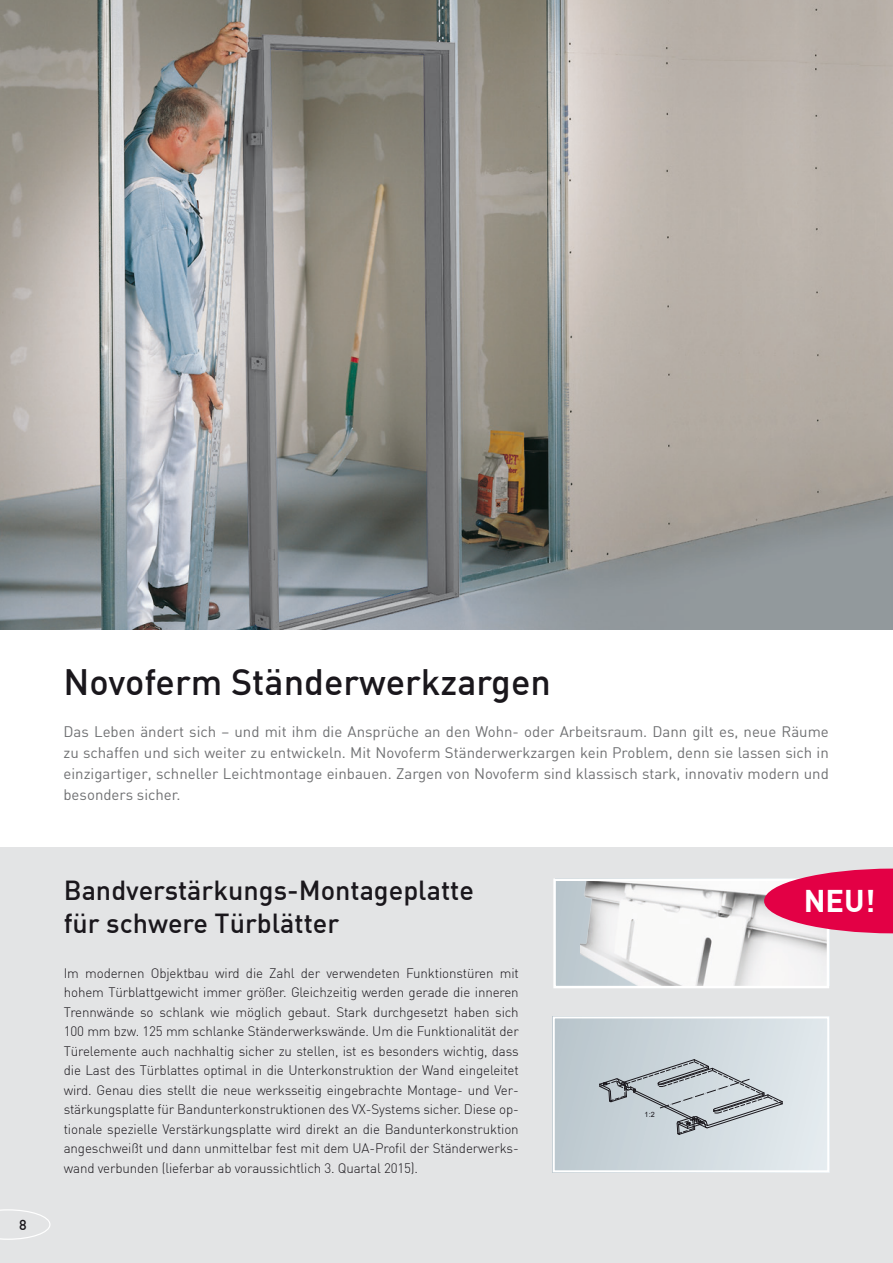
<style>
.page{position:relative;width:893px;height:1263px;background:#fff}
.page>*{position:absolute;margin:0;border:0;box-sizing:border-box;transform-origin:0 0}
.t1{font:500 36px "DIN";color:#1a171c}
.t2{font:700 30.75px "DIN";color:#fff}
.t3{font:500 27px/33px "DIN";color:#1a171c}
.t4{font:15px/21px "DIN";color:#707173;text-align:justify}
.t5{font:500 14.25px "DIN";color:#1a171c}
.t6{font:300 13.5px/19.5px "DIN";letter-spacing:-.01em;color:#1a171c;text-align:justify}
.t7{font:7.2px "Arial";color:#1a171c}
</style>
<div class="page">
<div style="left:0;top:847px;width:893px;height:416px;background:#e3e4e5"></div>
<img style="left:0;top:0;width:893px;height:630px">
<div style="left:555px;top:878px;width:274px;height:108px;background:#bbc7cd"></div>
<div style="left:553px;top:1016px;width:276px;height:156px;background:linear-gradient(to right,#b9c6cd,#e3ebee)"></div>
<img style="left:580px;top:881px;width:246px;height:104px">
<div style="left:553px;top:878px;width:276px;height:110px;border:2px solid #fff"></div>
<svg style="left:599px;top:1058px;width:184px;height:77px"></svg>
<div style="left:553px;top:1016px;width:276px;height:156px;border:2px solid #fff"></div>
<svg style="left:764px;top:868px;width:129px;height:65px;background:#e43369"></svg>
<svg style="left:0;top:1209px;width:51px;height:31px"></svg>
<p class="t5" style="left:19px;top:1215px;width:9px">8</p>
<h1 class="t1" style="left:63px;top:659px;width:489px">Novoferm Ständerwerkzargen</h1>
<p class="t4" style="left:63px;top:721px;width:767px">Das Leben ändert sich – und mit ihm die Ansprüche an den Wohn- oder Arbeitsraum. Dann gilt es, neue Räume zu schaffen und sich weiter zu entwickeln. Mit Novoferm Ständerwerkzargen kein Problem, denn sie lassen sich in einzigartiger, schneller Leichtmontage einbauen. Zargen von Novoferm sind klassisch stark, innovativ modern und besonders sicher.</p>
<h3 class="t3" style="left:64px;top:873px;width:412px">Bandverstärkungs-Montageplatte für schwere Türblätter</h3>
<p class="t6" style="left:64px;top:963px;width:457px">Im modernen Objektbau wird die Zahl der verwendeten Funktionstüren mit hohem Türblattgewicht immer größer. Gleichzeitig werden gerade die inneren Trennwände so schlank wie möglich gebaut. Stark durchgesetzt haben sich 100 mm bzw. 125 mm schlanke Ständerwerkswände. Um die Funktionalität der Türelemente auch nachhaltig sicher zu stellen, ist es besonders wichtig, dass die Last des Türblattes optimal in die Unterkonstruktion der Wand eingeleitet wird. Genau dies stellt die neue werksseitig eingebrachte Montage- und Ver&shy;stärkungsplatte für Bandunterkonstruktionen des VX-Systems sicher. Diese op&shy;tionale spezielle Verstärkungsplatte wird direkt an die Bandunterkonstruktion angeschweißt und dann unmittelbar fest mit dem UA-Profil der Ständerwerks&shy;wand verbunden (lieferbar ab voraussichtlich 3. Quartal 2015).</p>
<p class="t7" style="left:645px;top:1109px;width:12px">1:2</p>
<h2 class="t2" style="left:804px;top:881px;width:73px">NEU!</h2>
</div>
